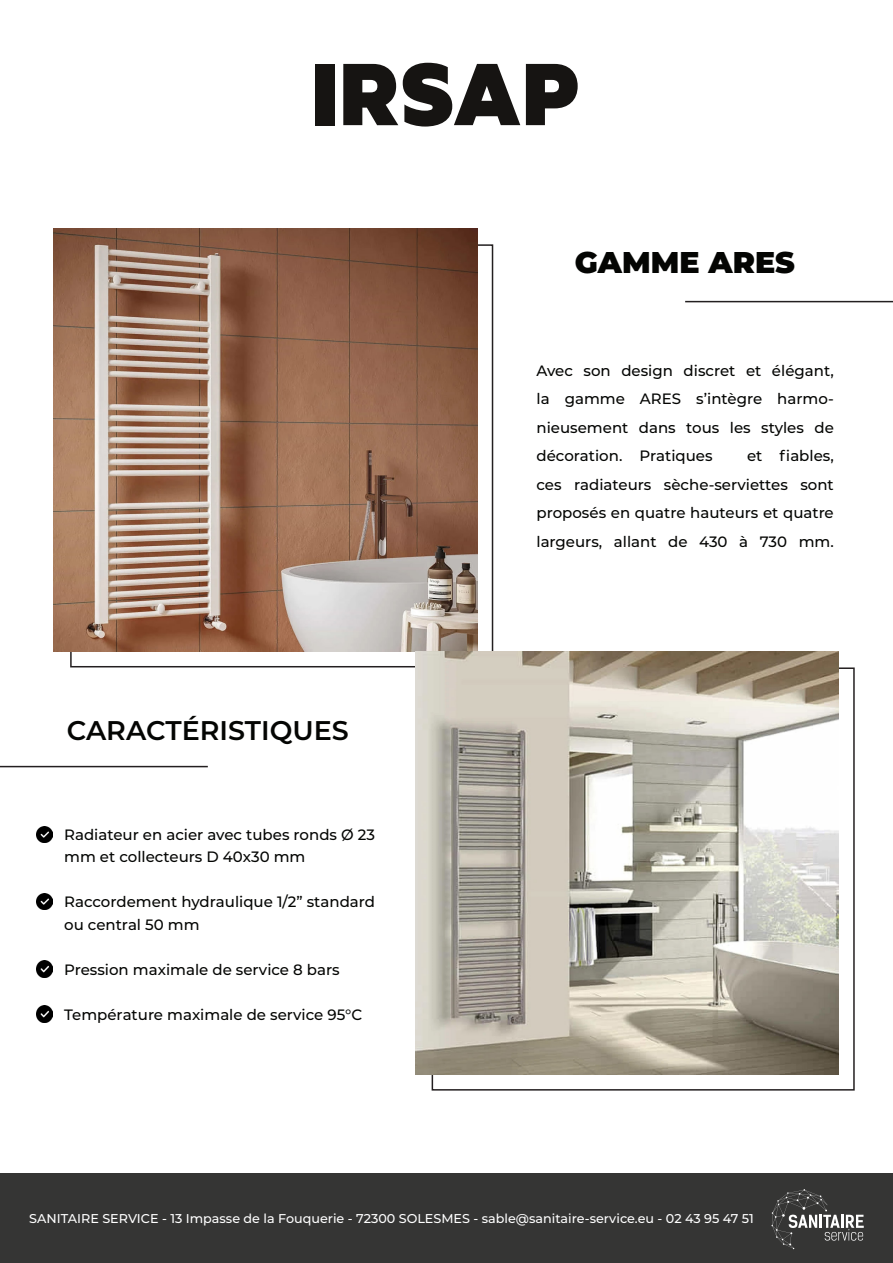
<style>
.page{position:relative;width:893px;height:1263px;background:#fff}
.page>*{position:absolute;margin:0;border:0;box-sizing:border-box;transform-origin:0 0}
.t1{font:900 30px "Montserrat";color:#040503}
.t2{font:600 27px "Montserrat";color:#040503}
.t3{font:500 15px/28.5px "Montserrat";color:#040503}
.t4{font:500 12.75px "Montserrat";color:#fff}
</style>
<div class="page">
<div style="left:0;top:1174px;width:893px;height:89px;background:#353534"></div>
<svg style="left:771px;top:1189px;width:93px;height:60px"></svg>
<div style="left:315px;top:64px;width:20px;height:61px;background:#161412"></div>
<svg style="left:526px;top:64px;width:52px;height:61px"></svg>
<svg style="left:343px;top:63px;width:177px;height:64px"></svg>
<img style="left:54px;top:228px;width:423px;height:423px">
<img style="left:416px;top:651px;width:423px;height:424px">
<hr style="left:685px;top:301px;width:208px;height:1px;background:#231f20">
<hr style="left:0;top:766px;width:208px;height:1px;background:#231f20">
<img style="left:36px;top:826px;width:17px;height:17px">
<img style="left:36px;top:893px;width:17px;height:17px">
<img style="left:36px;top:961px;width:17px;height:16px">
<img style="left:36px;top:1006px;width:17px;height:16px">
<p class="t1" style="left:575px;top:240px;width:222px">GAMME ARES</p>
<h2 class="t2" style="left:67px;top:711px;width:283px">CARACTÉRISTIQUES</h2>
<p class="t3" style="left:64px;top:822px;width:312px;line-height:22.5px">Radiateur en acier avec tubes ronds Ø 23 mm et collecteurs D 40x30 mm</p>
<p class="t3" style="left:64px;top:890px;width:312px;line-height:22.5px">Raccordement hydraulique 1/2” standard ou central 50 mm</p>
<p class="t3" style="left:64px;top:954px;width:277px">Pression maximale de service 8 bars</p>
<p class="t3" style="left:64px;top:999px;width:300px">Température maximale de service 95°C</p>
<p class="t3" style="left:536px;top:355px;width:299px;text-align:justify">Avec son design discret et élégant, la gamme ARES s’intègre harmo&shy;nieusement dans tous les styles de</p>
<p class="t3" style="left:536px;top:441px;width:178px">décoration. Pratiques</p>
<p class="t3" style="left:536px;top:441px;width:299px;text-align:right">et fiables,<br>ces radiateurs sèche-serviettes sont</p>
<p class="t3" style="left:536px;top:498px;width:299px">proposés en quatre hauteurs et quatre</p>
<p class="t3" style="left:536px;top:526px;width:299px">largeurs, allant de 430 à 730 mm.</p>
<p class="t4" style="left:29px;top:1209px;width:726px">SANITAIRE SERVICE - 13 Impasse de la Fouquerie - 72300 SOLESMES - sable@sanitaire-service.eu - 02 43 95 47 51</p>
</div>
